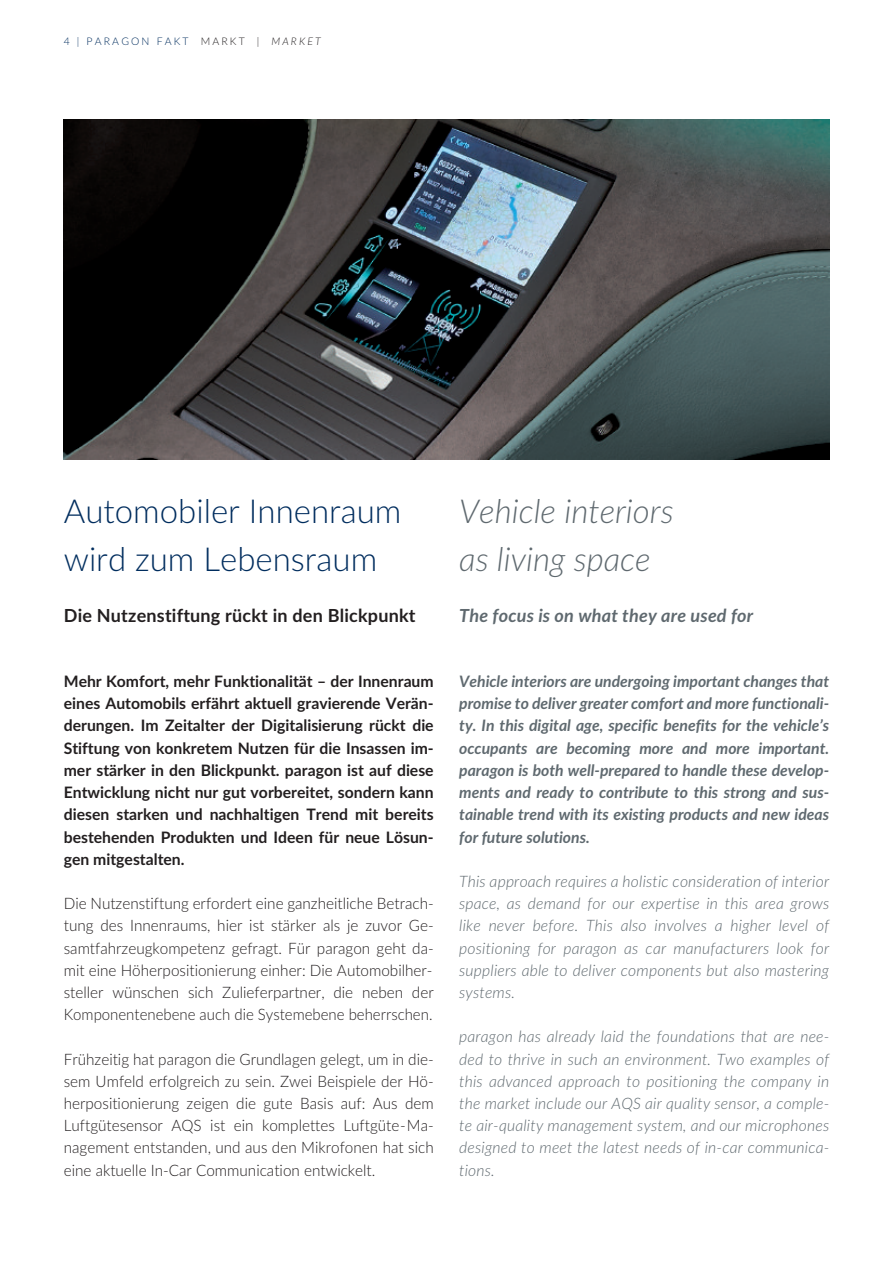
<style>
.page{position:relative;width:893px;height:1263px;background:#fff}
.page>*{position:absolute;margin:0;border:0;box-sizing:border-box;transform-origin:0 0}
.t1{font:300 33px/48px "Lato";color:#002d5e}
.t2{font:italic 300 33px/48px "Lato";color:#5f696f}
.t3{font:700 18px "Lato";letter-spacing:.01em;color:#231f20}
.t4{font:italic 700 18px "Lato";letter-spacing:.01em;color:#5f696f}
.t5{font:300 15.75px/22.2px "Lato";color:#231f20;text-align:justify}
.t6{font:italic 300 15.75px/22.2px "Lato";letter-spacing:.01em;color:#5f696f;text-align:justify}
.t7{font:700 15.75px/22.2px "Lato";color:#231f20;text-align:justify}
.t8{font:italic 700 15.75px/22.2px "Lato";color:#5f696f;text-align:justify}
.t9{font:300 10.5px "Lato";letter-spacing:.205em;color:#002d5e}
.s1{color:#231f20}
.s2{font-style:italic;color:#231f20}
</style>
<div class="page">
<img style="left:64px;top:119px;width:765px;height:340px">
<p class="t9" style="left:64px;top:35px;width:258px">4 | PARAGON FAKT <span class="s1">MARKT |</span> <span class="s2">MARKET</span></p>
<h1 class="t1" style="left:64px;top:488px;width:339px">Automobiler Innenraum wird zum Lebensraum</h1>
<p class="t3" style="left:64px;top:605px;width:353px">Die Nutzenstiftung rückt in den Blickpunkt</p>
<p class="t7" style="left:64px;top:670px;width:371px">Mehr Komfort, mehr Funktionalität – der Innenraum eines Automobils erfährt aktuell gravierende Verän&shy;derungen. Im Zeitalter der Digitalisierung rückt die Stiftung von konkretem Nutzen für die Insassen im&shy;mer stärker in den Blickpunkt. paragon ist auf diese Entwicklung nicht nur gut vorbereitet, sondern kann diesen starken und nachhaltigen Trend mit bereits bestehenden Produkten und Ideen für neue Lösun&shy;gen mitgestalten.</p>
<p class="t5" style="left:64px;top:892px;width:371px">Die Nutzenstiftung erfordert eine ganzheitliche Betrach&shy;tung des Innenraums, hier ist stärker als je zuvor Ge&shy;samtfahrzeugkompetenz gefragt. Für paragon geht da&shy;mit eine Höherpositionierung einher: Die Automobilher&shy;steller wünschen sich Zulieferpartner, die neben der Komponentenebene auch die Systemebene beherrschen.</p>
<p class="t5" style="left:64px;top:1048px;width:371px">Frühzeitig hat paragon die Grundlagen gelegt, um in die&shy;sem Umfeld erfolgreich zu sein. Zwei Beispiele der Hö&shy;herpositionierung zeigen die gute Basis auf: Aus dem Luftgütesensor AQS ist ein komplettes Luftgüte-Ma&shy;nagement entstanden, und aus den Mikrofonen hat sich eine aktuelle In-Car Communication entwickelt.</p>
<h1 class="t2" style="left:459px;top:488px;width:216px">Vehicle interiors as living space</h1>
<p class="t4" style="left:459px;top:605px;width:295px">The focus is on what they are used for</p>
<p class="t8" style="left:459px;top:670px;width:371px">Vehicle interiors are undergoing important changes that promise to deliver greater comfort and more functionali&shy;ty. In this digital age, specific benefits for the vehicle’s occupants are becoming more and more important. paragon is both well-prepared to handle these develop&shy;ments and ready to contribute to this strong and sus&shy;tainable trend with its existing products and new ideas for future solutions.</p>
<p class="t6" style="left:459px;top:870px;width:371px">This approach requires a holistic consideration of interior space, as demand for our expertise in this area grows like never before. This also involves a higher level of positioning for paragon as car manufacturers look for suppliers able to deliver components but also mastering systems.</p>
<p class="t6" style="left:459px;top:1026px;width:372px">paragon has already laid the foundations that are nee&shy;ded to thrive in such an environment. Two examples of this advanced approach to positioning the company in the market include our AQS air quality sensor, a comple&shy;te air-quality management system, and our microphones designed to meet the latest needs of in-car communica&shy;tions.</p>
</div>
